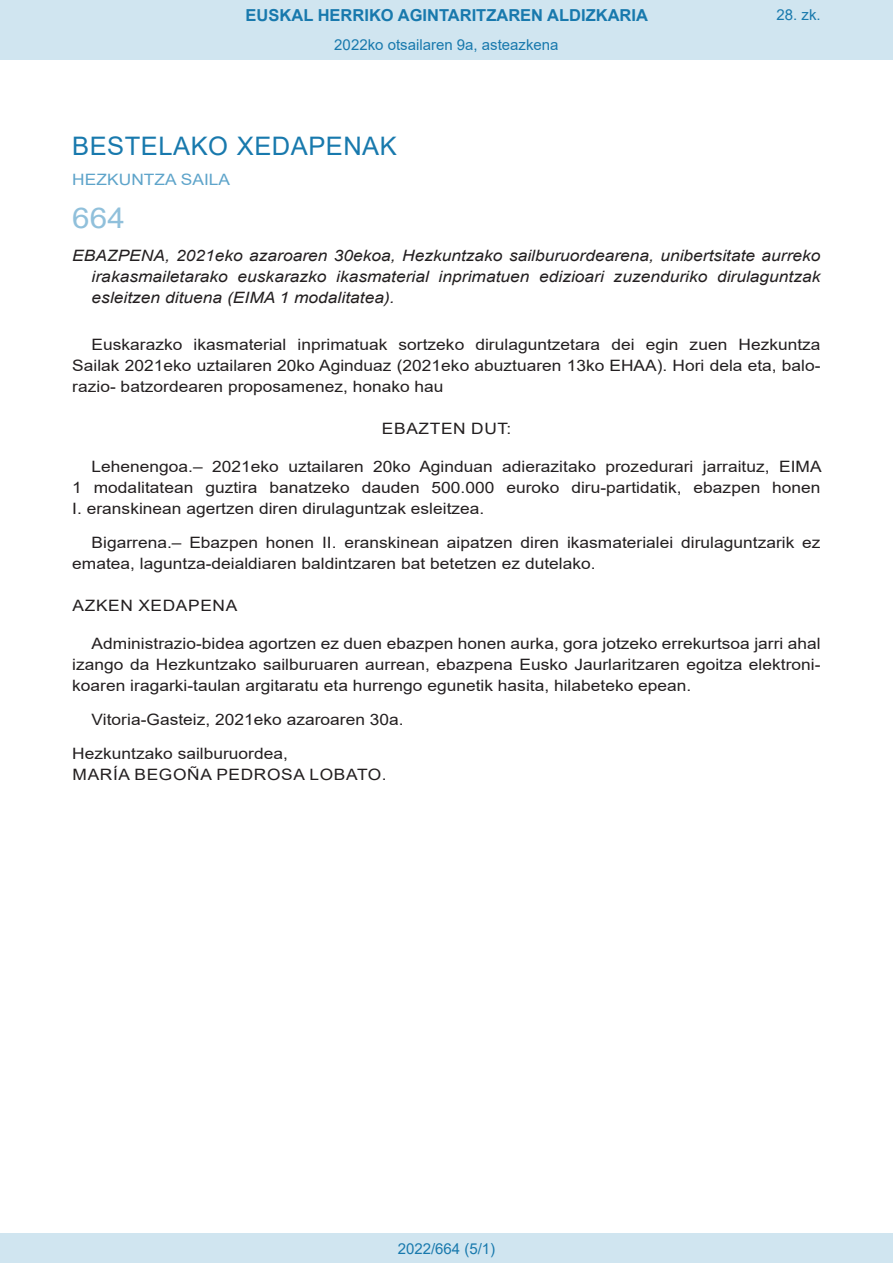
<style>
.page{position:relative;width:893px;height:1263px;background:#fff}
.page>*{position:absolute;margin:0;border:0;box-sizing:border-box;transform-origin:0 0}
.BOPVOrden{font:28.5px "Arial";color:#90c0db;scale:1.11 1}
.BOPVSeccion{font:25.5px "Arial";letter-spacing:.02em;color:#1879ad}
.t1{font:700 16.5px "Arial";color:#1879ad}
.BOPVDetalle{font:15.6px/21px "Arial";color:#231f20;scale:1.11 1}
.BOPVTitulo{font:italic 15.6px/21px "Arial";color:#231f20;text-align:justify;scale:1.11 1}
.BOPVDisposicion{font:15.6px "Arial";color:#231f20;scale:1.11 1}
.BOPVClave{font:15.6px "Arial";color:#231f20;scale:1.11 1}
.BOPVTitulo-2{font:15.6px "Arial";color:#231f20;scale:1.11 1}
.BOPVFirmaLugFec{font:15.6px "Arial";color:#231f20;scale:1.11 1}
.BOPVFirmaPuesto{font:15.6px "Arial";letter-spacing:.035em;color:#231f20;scale:1.11 1}
.BOPVDetalle-2{font:15.6px "Arial";letter-spacing:.035em;color:#231f20;scale:1.11 1}
.BOPVOrganismo{font:15.6px "Arial";letter-spacing:.005em;color:#5ea4ca;scale:1.11 1}
.Paginacion_Centro{font:15px "Arial";color:#1879ad}
</style>
<div class="page">
<div style="left:0;top:0;width:893px;height:60px;background:#d0e5f0"></div>
<div style="left:0;top:1233px;width:893px;height:30px;background:#d0e5f0"></div>
<p class="t1" style="left:246px;top:3px;width:404px">EUSKAL HERRIKO AGINTARITZAREN ALDIZKARIA</p>
<p class="Paginacion_Centro" style="left:334px;top:35px;width:226px">2022ko otsailaren 9a, asteazkena</p>
<p class="Paginacion_Centro" style="left:776px;top:5px;width:46px">28. zk.</p>
<p class="BOPVSeccion" style="left:72px;top:128px;width:326px">BESTELAKO XEDAPENAK</p>
<p class="BOPVOrganismo" style="left:72px;top:169px;width:144px">HEZKUNTZA SAILA</p>
<p class="BOPVOrden" style="left:72px;top:198px;width:49px">664</p>
<p class="BOPVTitulo" style="left:92px;top:246px;width:658px;text-indent:-19px">EBAZPENA, 2021eko azaroaren 30ekoa, Hezkuntzako sailburuordearena, unibertsitate aurreko irakasmailetarako euskarazko ikasmaterial inprimatuen edizioari zuzenduriko dirulaguntzak esleitzen dituena (EIMA 1 modalitatea).</p>
<p class="BOPVTitulo-2" style="left:92px;top:334px;width:658px">Euskarazko ikasmaterial inprimatuak sortzeko dirulaguntzetara dei egin zuen Hezkuntza</p>
<p class="BOPVDetalle" style="left:72px;top:355px;width:676px">Sailak 2021eko uztailaren 20ko Aginduaz (2021eko abuztuaren 13ko EHAA). Hori dela eta, balo&shy;razio- batzordearen proposamenez, honako hau</p>
<p class="BOPVDetalle-2" style="left:382px;top:418px;width:118px">EBAZTEN DUT:</p>
<p class="BOPVClave" style="left:92px;top:456px;width:659px">Lehenengoa.– 2021eko uztailaren 20ko Aginduan adierazitako prozedurari jarraituz, EIMA</p>
<p class="BOPVDetalle" style="left:72px;top:477px;width:676px">1 modalitatean guztira banatzeko dauden 500.000 euroko diru-partidatik, ebazpen honen<br>I. eranskinean agertzen diren dirulaguntzak esleitzea.</p>
<p class="BOPVDetalle" style="left:92px;top:532px;width:658px">Bigarrena.– Ebazpen honen II. eranskinean aipatzen diren ikasmaterialei dirulaguntzarik ez</p>
<p class="BOPVDetalle" style="left:72px;top:553px;width:473px">ematea, laguntza-deialdiaren baldintzaren bat betetzen ez dutelako.</p>
<p class="BOPVDetalle-2" style="left:73px;top:595px;width:150px">AZKEN XEDAPENA</p>
<p class="BOPVDisposicion" style="left:92px;top:633px;width:658px">Administrazio-bidea agortzen ez duen ebazpen honen aurka, gora jotzeko errekurtsoa jarri ahal</p>
<p class="BOPVDetalle" style="left:72px;top:654px;width:676px">izango da Hezkuntzako sailburuaren aurrean, ebazpena Eusko Jaurlaritzaren egoitza elektroni&shy;koaren iragarki-taulan argitaratu eta hurrengo egunetik hasita, hilabeteko epean.</p>
<p class="BOPVDetalle" style="left:92px;top:709px;width:283px">Vitoria-Gasteiz, 2021eko azaroaren 30a.</p>
<p class="BOPVFirmaLugFec" style="left:72px;top:743px;width:196px">Hezkuntzako sailburuordea,</p>
<p class="BOPVFirmaPuesto" style="left:73px;top:764px;width:284px">MARÍA BEGOÑA PEDROSA LOBATO.</p>
<p class="Paginacion_Centro" style="left:398px;top:1238px;width:99px">2022/664 (5/1)</p>
</div>
